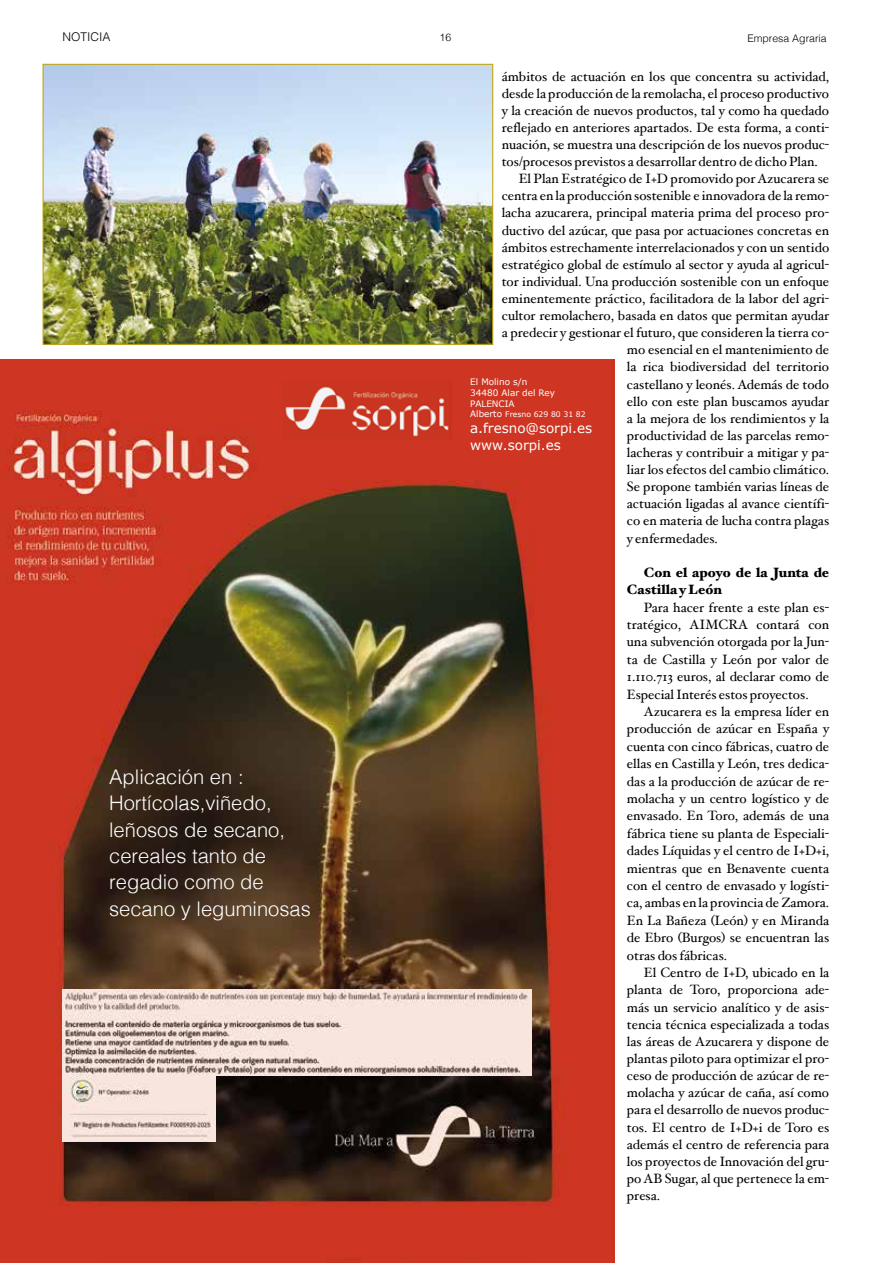
<style>
.page{position:relative;width:893px;height:1263px;background:#fff}
.page>*{position:absolute;margin:0;border:0;box-sizing:border-box;transform-origin:0 0}
.t1{font:300 20.1px/26.4px "Helvetica";color:#fff}
.t2{font:13.5px/17.4px "Hoefler Text";color:#000;text-align:justify}
.t3{font:900 13.5px/17.4px "Hoefler Text";color:#000}
.t4{font:13.5px/16.2px "Verdana";color:#fff}
.t5{font:300 12px "Helvetica";color:#000}
.t6{font:300 10.5px "Helvetica";color:#000}
.t7{font:8.85px/10.6px "Verdana";color:#fff}
.t8{font:7.65px "Verdana";color:#fff}
.s1{font-size:8.85px}
</style>
<div class="page">
<img style="left:45px;top:66px;width:446px;height:277px">
<div style="left:43px;top:64px;width:450px;height:281px;border:1px solid #c0a614"></div>
<img style="left:0;top:359px;width:614px;height:904px">
<img style="left:62px;top:989px;width:470px;height:86px">
<img style="left:62px;top:1075px;width:153px;height:66px">
<img style="left:284px;top:381px;width:167px;height:58px">
<p class="t5" style="left:62px;top:27px;width:50px">NOTICIA</p>
<p class="t6" style="left:440px;top:28px;width:13px">16</p>
<p class="t6" style="left:747px;top:29px;width:81px">Empresa Agraria</p>
<p class="t2" style="left:502px;top:67px;width:329px">ámbitos de actuación en los que concentra su actividad,</p>
<p class="t2" style="left:502px;top:84px;width:329px">desde la producción de la remolacha, el proceso productivo</p>
<p class="t2" style="left:502px;top:101px;width:329px">y la creación de nuevos productos, tal y como ha quedado</p>
<p class="t2" style="left:502px;top:119px;width:329px">reflejado en anteriores apartados. De esta forma, a conti-</p>
<p class="t2" style="left:502px;top:136px;width:329px">nuación, se muestra una descripción de los nuevos produc-</p>
<p class="t2" style="left:502px;top:153px;width:318px">tos/procesos previstos a desarrollar dentro de dicho Plan.</p>
<p class="t2" style="left:519px;top:170px;width:312px">El Plan Estratégico de I+D promovido por Azucarera se</p>
<p class="t2" style="left:502px;top:187px;width:329px">centra en la producción sostenible e innovadora de la remo-</p>
<p class="t2" style="left:502px;top:204px;width:329px">lacha azucarera, principal materia prima del proceso pro-</p>
<p class="t2" style="left:502px;top:221px;width:329px">ductivo del azúcar, que pasa por actuaciones concretas en</p>
<p class="t2" style="left:502px;top:238px;width:329px">ámbitos estrechamente interrelacionados y con un sentido</p>
<p class="t2" style="left:502px;top:255px;width:329px">estratégico global de estímulo al sector y ayuda al agricul-</p>
<p class="t2" style="left:502px;top:273px;width:329px">tor individual. Una producción sostenible con un enfoque</p>
<p class="t2" style="left:502px;top:290px;width:329px">eminentemente práctico, facilitadora de la labor del agri-</p>
<p class="t2" style="left:502px;top:307px;width:329px">cultor remolachero, basada en datos que permitan ayudar</p>
<p class="t2" style="left:502px;top:324px;width:329px">a predecir y gestionar el futuro, que consideren la tierra co-</p>
<p class="t2" style="left:627px;top:341px;width:204px">mo esencial en el mantenimiento de</p>
<p class="t2" style="left:627px;top:358px;width:204px">la rica biodiversidad del territorio</p>
<p class="t2" style="left:627px;top:375px;width:204px">castellano y leonés. Además de todo</p>
<p class="t2" style="left:627px;top:392px;width:204px">ello con este plan buscamos ayudar</p>
<p class="t2" style="left:627px;top:409px;width:204px">a la mejora de los rendimientos y la</p>
<p class="t2" style="left:627px;top:426px;width:204px">productividad de las parcelas remo-</p>
<p class="t2" style="left:627px;top:444px;width:204px">lacheras y contribuir a mitigar y pa-</p>
<p class="t2" style="left:627px;top:461px;width:204px">liar los efectos del cambio climático.</p>
<p class="t2" style="left:627px;top:478px;width:204px">Se propone también varias líneas de</p>
<p class="t2" style="left:627px;top:495px;width:204px">actuación ligadas al avance científi-</p>
<p class="t2" style="left:627px;top:512px;width:204px">co en materia de lucha contra plagas</p>
<p class="t2" style="left:627px;top:529px;width:92px">y enfermedades.</p>
<p class="t3" style="left:627px;top:563px;width:204px;text-indent:17px">Con el apoyo de la Junta de<br>Castilla y León</p>
<p class="t2" style="left:627px;top:598px;width:204px;text-indent:17px">Para hacer frente a este plan es&shy;tratégico, AIMCRA contará con una subvención otorgada por la Jun&shy;ta de Castilla y León por valor de 1.110.713 euros, al declarar como de Especial Interés estos proyectos.</p>
<p class="t2" style="left:627px;top:702px;width:204px;text-indent:17px">Azucarera es la empresa líder en producción de azúcar en España y cuenta con cinco fábricas, cuatro de ellas en Castilla y León, tres dedica&shy;das a la producción de azúcar de re&shy;molacha y un centro logístico y de envasado. En Toro, además de una fábrica tiene su planta de Especiali&shy;dades Líquidas y el centro de I+D+i, mientras que en Benavente cuenta con el centro de envasado y logísti&shy;ca, ambas en la provincia de Zamora.<br>En La Bañeza (León) y en Miranda de Ebro (Burgos) se encuentran las otras dos fábricas.</p>
<p class="t2" style="left:627px;top:964px;width:204px;text-indent:17px">El Centro de I+D, ubicado en la planta de Toro, proporciona ade&shy;más un servicio analítico y de asis&shy;tencia técnica especializada a todas las áreas de Azucarera y dispone de plantas piloto para optimizar el pro&shy;ceso de producción de azúcar de re&shy;molacha y azúcar de caña, así como para el desarrollo de nuevos produc&shy;tos. El centro de I+D+i de Toro es además el centro de referencia para los proyectos de Innovación del gru&shy;po AB Sugar, al que pertenece la em&shy;presa.</p>
<p class="t7" style="left:470px;top:377px;width:86px">El Molino s/n<br>34480 Alar del Rey<br>PALENCIA</p>
<p class="t8" style="left:470px;top:409px;width:117px"><span class="s1">Alberto</span> Fresno 629 80 31 82</p>
<p class="t4" style="left:470px;top:421px;width:123px">a.fresno@sorpi.es www.sorpi.es</p>
<h1 class="t1" style="left:109px;top:762px;width:203px">Aplicación en :<br>Hortícolas,viñedo, leñosos de secano, cereales tanto de regadio como de secano y leguminosas</h1>
</div>
